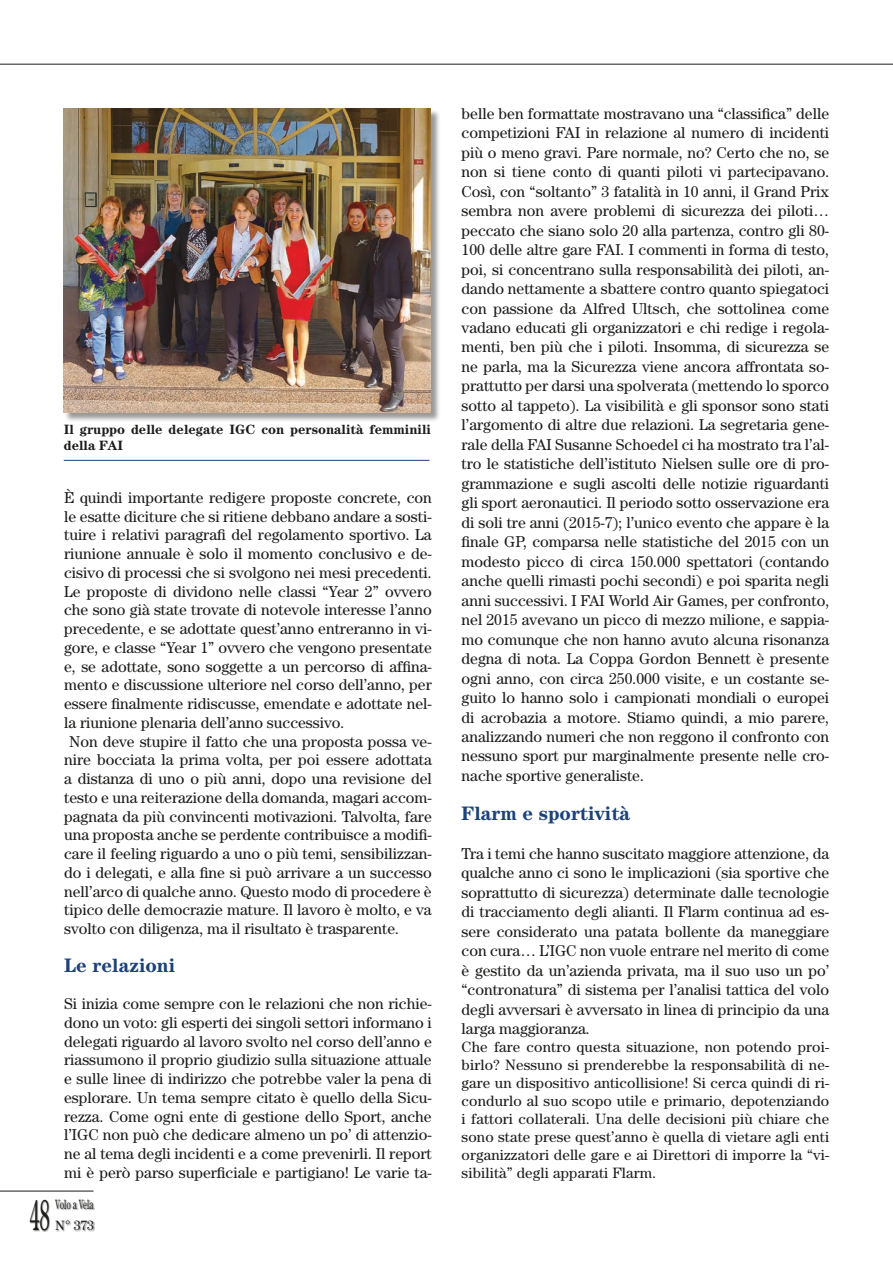
<style>
.page{position:relative;width:893px;height:1263px;background:#fff}
.page>*{position:absolute;margin:0;border:0;box-sizing:border-box;transform-origin:0 0}
.t1{font:43.2px "Century";color:#1c1c1b;scale:.46 1}
.t2{font:700 19.5px "Century";color:#1b4279}
.t3{font:15.75px/19.5px "Century";color:#1c1c1b;text-align:justify}
.t4{font:15px/18px "Century";letter-spacing:.01em;color:#1c1c1b;text-align:justify}
.t5{font:700 13.5px/16.2px "Century";color:#1c1c1b}
.t6{font:13.5px/21px "Century";color:#1c1c1b;scale:.59 1}
</style>
<div class="page">
<hr style="left:0;top:64px;width:893px;height:1px;background:#1c1c1b">
<div style="left:30px;top:1200px;width:20px;height:32px;background:#1c1c1b;opacity:.45"></div>
<hr style="left:0;top:1191px;width:94px;height:1px;background:#1c1c1b">
<div style="left:55px;top:1200px;width:40px;height:32px;background:#1c1c1b;opacity:.45"></div>
<hr style="left:64px;top:460px;width:365px;height:1px;background:#1b4279">
<div style="left:64px;top:109px;width:377px;height:313px;background:#1c1c1b;opacity:.45"></div>
<img style="left:64px;top:108px;width:367px;height:304px">
<p class="t5" style="left:64px;top:421px;width:369px">Il gruppo delle delegate IGC con personalità femminili della FAI</p>
<p class="t3" style="left:64px;top:487px;width:369px">È quindi importante redigere proposte concrete, con</p>
<p class="t3" style="left:64px;top:506px;width:369px">le esatte diciture che si ritiene debbano andare a sosti-</p>
<p class="t3" style="left:64px;top:525px;width:369px">tuire i relativi paragrafi del regolamento sportivo. La</p>
<p class="t3" style="left:64px;top:544px;width:369px">riunione annuale è solo il momento conclusivo e de-</p>
<p class="t3" style="left:64px;top:562px;width:369px">cisivo di processi che si svolgono nei mesi precedenti.</p>
<p class="t3" style="left:64px;top:581px;width:369px">Le proposte di dividono nelle classi “Year 2” ovvero</p>
<p class="t3" style="left:64px;top:600px;width:369px">che sono già state trovate di notevole interesse l’anno</p>
<p class="t3" style="left:64px;top:619px;width:369px">precedente, e se adottate quest’anno entreranno in vi-</p>
<p class="t3" style="left:64px;top:637px;width:369px">gore, e classe “Year 1” ovvero che vengono presentate</p>
<p class="t3" style="left:64px;top:656px;width:369px">e, se adottate, sono soggette a un percorso di affina-</p>
<p class="t3" style="left:64px;top:675px;width:369px">mento e discussione ulteriore nel corso dell’anno, per</p>
<p class="t3" style="left:64px;top:694px;width:369px">essere finalmente ridiscusse, emendate e adottate nel-</p>
<p class="t3" style="left:64px;top:712px;width:282px">la riunione plenaria dell’anno successivo.</p>
<p class="t3" style="left:69px;top:731px;width:364px">Non deve stupire il fatto che una proposta possa ve-</p>
<p class="t3" style="left:64px;top:750px;width:369px">nire bocciata la prima volta, per poi essere adottata</p>
<p class="t3" style="left:64px;top:769px;width:369px">a distanza di uno o più anni, dopo una revisione del</p>
<p class="t3" style="left:64px;top:787px;width:369px">testo e una reiterazione della domanda, magari accom-</p>
<p class="t3" style="left:64px;top:806px;width:369px">pagnata da più convincenti motivazioni. Talvolta, fare</p>
<p class="t3" style="left:64px;top:825px;width:369px">una proposta anche se perdente contribuisce a modifi-</p>
<p class="t3" style="left:64px;top:844px;width:369px">care il feeling riguardo a uno o più temi, sensibilizzan-</p>
<p class="t3" style="left:64px;top:862px;width:369px">do i delegati, e alla fine si può arrivare a un successo</p>
<p class="t3" style="left:64px;top:881px;width:369px">nell’arco di qualche anno. Questo modo di procedere è</p>
<p class="t3" style="left:64px;top:900px;width:369px">tipico delle democrazie mature. Il lavoro è molto, e va</p>
<p class="t3" style="left:64px;top:919px;width:336px">svolto con diligenza, ma il risultato è trasparente.</p>
<p class="t2" style="left:64px;top:953px;width:113px">Le relazioni</p>
<p class="t3" style="left:64px;top:994px;width:369px;line-height:18.8px">Si inizia come sempre con le relazioni che non richie&shy;dono un voto: gli esperti dei singoli settori informano i delegati riguardo al lavoro svolto nel corso dell’anno e riassumono il proprio giudizio sulla situazione attuale e sulle linee di indirizzo che potrebbe valer la pena di esplorare. Un tema sempre citato è quello della Sicu&shy;rezza. Come ogni ente di gestione dello Sport, anche l’IGC non può che dedicare almeno un po’ di attenzio&shy;ne al tema degli incidenti e a come prevenirli. Il report mi è però parso superficiale e partigiano! Le varie ta-</p>
<h1 class="t1" style="left:30px;top:1190px;width:45px">48</h1>
<p class="t6" style="left:55px;top:1194px;width:67px">Volo a Vela<br>N° 373</p>
<p class="t3" style="left:462px;top:103px;width:369px">belle ben formattate mostravano una “classifica” delle competizioni FAI in relazione al numero di incidenti più o meno gravi. Pare normale, no? Certo che no, se non si tiene conto di quanti piloti vi partecipavano.<br>Così, con “soltanto” 3 fatalità in 10 anni, il Grand Prix sembra non avere problemi di sicurezza dei piloti… peccato che siano solo 20 alla partenza, contro gli 80- 100 delle altre gare FAI. I commenti in forma di testo, poi, si concentrano sulla responsabilità dei piloti, an&shy;dando nettamente a sbattere contro quanto spiegatoci con passione da Alfred Ultsch, che sottolinea come vadano educati gli organizzatori e chi redige i regola&shy;menti, ben più che i piloti. Insomma, di sicurezza se ne parla, ma la Sicurezza viene ancora affrontata so&shy;prattutto per darsi una spolverata (mettendo lo sporco sotto al tappeto). La visibilità e gli sponsor sono stati l’argomento di altre due relazioni. La segretaria gene&shy;rale della FAI Susanne Schoedel ci ha mostrato tra l’al&shy;tro le statistiche dell’istituto Nielsen sulle ore di pro&shy;grammazione e sugli ascolti delle notizie riguardanti gli sport aeronautici. Il periodo sotto osservazione era di soli tre anni (2015-7); l’unico evento che appare è la finale GP, comparsa nelle statistiche del 2015 con un modesto picco di circa 150.000 spettatori (contando anche quelli rimasti pochi secondi) e poi sparita negli anni successivi. I FAI World Air Games, per confronto, nel 2015 avevano un picco di mezzo milione, e sappia&shy;mo comunque che non hanno avuto alcuna risonanza degna di nota. La Coppa Gordon Bennett è presente ogni anno, con circa 250.000 visite, e un costante se&shy;guito lo hanno solo i campionati mondiali o europei di acrobazia a motore. Stiamo quindi, a mio parere, analizzando numeri che non reggono il confronto con nessuno sport pur marginalmente presente nelle cro&shy;nache sportive generaliste.</p>
<p class="t2" style="left:462px;top:802px;width:170px">Flarm e sportività</p>
<p class="t3" style="left:462px;top:843px;width:369px">Tra i temi che hanno suscitato maggiore attenzione, da qualche anno ci sono le implicazioni (sia sportive che soprattutto di sicurezza) determinate dalle tecnologie di tracciamento degli alianti. Il Flarm continua ad es&shy;sere considerato una patata bollente da maneggiare con cura… L’IGC non vuole entrare nel merito di come è gestito da un’azienda privata, ma il suo uso un po’ “contronatura” di sistema per l’analisi tattica del volo degli avversari è avversato in linea di principio da una larga maggioranza.</p>
<p class="t4" style="left:462px;top:1038px;width:369px">Che fare contro questa situazione, non potendo proi&shy;birlo? Nessuno si prenderebbe la responsabilità di ne&shy;gare un dispositivo anticollisione! Si cerca quindi di ri&shy;condurlo al suo scopo utile e primario, depotenziando i fattori collaterali. Una delle decisioni più chiare che sono state prese quest’anno è quella di vietare agli enti organizzatori delle gare e ai Direttori di imporre la “vi&shy;sibilità” degli apparati Flarm.</p>
</div>
